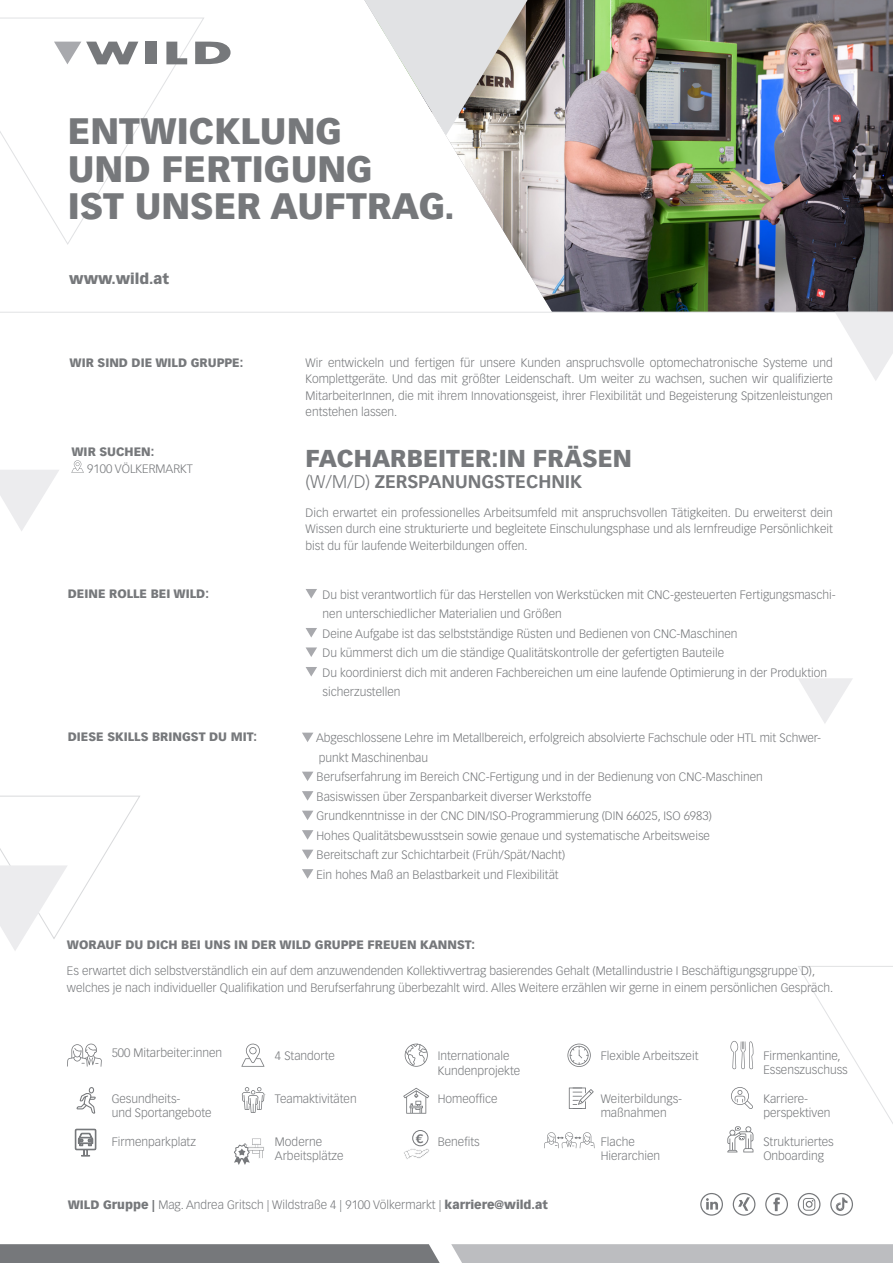
<style>
.page{position:relative;width:893px;height:1263px;background:#fff}
.page>*{position:absolute;margin:0;border:0;box-sizing:border-box;transform-origin:0 0}
.t1{font:900 36.15px "Vectora LT Std";color:#76787b}
.t2{font:900 24px "Vectora LT Std";color:#76787b}
.t3{font:700 18px "Vectora LT Std";color:#76787b}
.t4{font:900 14.7px "Vectora LT Std";color:#76787b}
.t5{font:300 12px/16.5px "Vectora LT Std";color:#76787b}
.t6{font:900 12px "Vectora LT Std";color:#76787b}
.t7{font:700 12px "Vectora LT Std";color:#76787b}
.s1{font-weight:300}
.s2{font-weight:900}
</style>
<div class="page">
<img style="left:446px;top:0;width:447px;height:312px">
<svg style="left:0;top:17px;width:205px;height:228px"></svg>
<svg style="left:364px;top:0;width:164px;height:136px"></svg>
<div style="left:451px;top:1244px;width:442px;height:19px;background:#bcbdc0"></div>
<div style="left:0;top:1244px;width:440px;height:19px;background:#76787b"></div>
<svg style="left:836px;top:313px;width:57px;height:68px"></svg>
<svg style="left:0;top:470px;width:59px;height:61px"></svg>
<svg style="left:798px;top:678px;width:55px;height:45px"></svg>
<hr style="left:0;top:312px;width:893px;height:1px;background:#e1e2e4">
<svg style="left:0;top:795px;width:140px;height:156px"></svg>
<svg style="left:195px;top:42px;width:36px;height:22px"></svg>
<div style="left:146px;top:42px;width:11px;height:22px;background:#76787b"></div>
<svg style="left:166px;top:42px;width:21px;height:22px"></svg>
<svg style="left:54px;top:42px;width:84px;height:22px"></svg>
<svg style="left:765px;top:1193px;width:23px;height:23px"></svg>
<svg style="left:700px;top:1193px;width:23px;height:23px"></svg>
<svg style="left:733px;top:1193px;width:22px;height:23px"></svg>
<svg style="left:797px;top:966px;width:96px;height:250px"></svg>
<svg style="left:71px;top:460px;width:13px;height:13px"></svg>
<svg style="left:242px;top:1087px;width:22px;height:26px"></svg>
<svg style="left:731px;top:1087px;width:22px;height:22px"></svg>
<svg style="left:241px;top:1043px;width:23px;height:24px"></svg>
<svg style="left:567px;top:1044px;width:24px;height:23px"></svg>
<svg style="left:67px;top:1044px;width:35px;height:23px"></svg>
<svg style="left:405px;top:1044px;width:23px;height:23px"></svg>
<svg style="left:569px;top:1087px;width:25px;height:22px"></svg>
<svg style="left:77px;top:1087px;width:19px;height:27px"></svg>
<svg style="left:730px;top:1041px;width:23px;height:28px"></svg>
<svg style="left:403px;top:1088px;width:26px;height:26px"></svg>
<svg style="left:75px;top:1129px;width:21px;height:27px"></svg>
<div style="left:412px;top:1130px;width:16px;height:16px;border:1px solid #76787b;border-radius:50%"></div>
<svg style="left:404px;top:1149px;width:25px;height:10px"></svg>
<svg style="left:544px;top:1132px;width:50px;height:16px"></svg>
<svg style="left:727px;top:1126px;width:26px;height:26px"></svg>
<svg style="left:234px;top:1138px;width:30px;height:27px"></svg>
<svg style="left:302px;top:733px;width:11px;height:9px"></svg>
<svg style="left:302px;top:772px;width:11px;height:9px"></svg>
<svg style="left:302px;top:791px;width:11px;height:10px"></svg>
<svg style="left:302px;top:811px;width:11px;height:9px"></svg>
<svg style="left:302px;top:830px;width:11px;height:10px"></svg>
<svg style="left:302px;top:850px;width:11px;height:9px"></svg>
<svg style="left:302px;top:869px;width:11px;height:10px"></svg>
<svg style="left:306px;top:589px;width:11px;height:9px"></svg>
<svg style="left:306px;top:628px;width:11px;height:9px"></svg>
<svg style="left:306px;top:647px;width:11px;height:10px"></svg>
<svg style="left:306px;top:667px;width:11px;height:9px"></svg>
<p class="t1" style="left:68px;top:109px;width:276px">ENTWICKLUNG</p>
<p class="t1" style="left:68px;top:146px;width:307px">UND FERTIGUNG</p>
<p class="t1" style="left:68px;top:184px;width:389px">IST UNSER AUFTRAG.</p>
<p class="t4" style="left:69px;top:269px;width:101px">www.wild.at</p>
<p class="t6" style="left:70px;top:355px;width:175px">WIR SIND DIE WILD GRUPPE:</p>
<p class="t5" style="left:306px;top:354px;width:529px;text-align:justify">Wir entwickeln und fertigen für unsere Kunden anspruchsvolle optomechatronische Systeme und Komplettgeräte. Und das mit größter Leidenschaft. Um weiter zu wachsen, suchen wir qualifizierte MitarbeiterInnen, die mit ihrem Innovationsgeist, ihrer Flexibilität und Begeisterung Spitzenleistungen entstehen lassen.</p>
<p class="t6" style="left:71px;top:444px;width:84px">WIR SUCHEN:</p>
<p class="t5" style="left:87px;top:460px;width:107px">9100 VÖLKERMARKT</p>
<p class="t2" style="left:306px;top:443px;width:328px">FACHARBEITER:IN FRÄSEN</p>
<p class="t3" style="left:306px;top:471px;width:278px"><span class="s1">(W/M/D)</span> ZERSPANUNGSTECHNIK</p>
<p class="t5" style="left:306px;top:504px;width:529px;text-align:justify">Dich erwartet ein professionelles Arbeitsumfeld mit anspruchsvollen Tätigkeiten. Du erweiterst dein Wissen durch eine strukturierte und begleitete Einschulungsphase und als lernfreudige Persönlichkeit bist du für laufende Weiterbildungen offen.</p>
<p class="t6" style="left:68px;top:586px;width:143px">DEINE ROLLE BEI WILD:</p>
<p class="t5" style="left:323px;top:585px;width:515px;line-height:19.5px">Du bist verantwortlich für das Herstellen von Werkstücken mit CNC-gesteuerten Fertigungsmaschi&shy;nen unterschiedlicher Materialien und Größen</p>
<p class="t5" style="left:323px;top:625px;width:416px">Deine Aufgabe ist das selbstständige Rüsten und Bedienen von CNC-Maschinen</p>
<p class="t5" style="left:323px;top:645px;width:403px">Du kümmerst dich um die ständige Qualitätskontrolle der gefertigten Bauteile</p>
<p class="t5" style="left:323px;top:663px;width:506px;line-height:19.5px">Du koordinierst dich mit anderen Fachbereichen um eine laufende Optimierung in der Produktion sicherzustellen</p>
<p class="t6" style="left:68px;top:729px;width:191px">DIESE SKILLS BRINGST DU MIT:</p>
<p class="t5" style="left:316px;top:728px;width:507px;line-height:19.5px">Abgeschlossene Lehre im Metallbereich, erfolgreich absolvierte Fachschule oder HTL mit Schwer&shy;punkt Maschinenbau</p>
<p class="t5" style="left:317px;top:769px;width:448px">Berufserfahrung im Bereich CNC-Fertigung und in der Bedienung von CNC-Maschinen</p>
<p class="t5" style="left:317px;top:788px;width:276px">Basiswissen über Zerspanbarkeit diverser Werkstoffe</p>
<p class="t5" style="left:317px;top:808px;width:397px">Grundkenntnisse in der CNC DIN/ISO-Programmierung (DIN 66025, ISO 6983)</p>
<p class="t5" style="left:317px;top:827px;width:395px">Hohes Qualitätsbewusstsein sowie genaue und systematische Arbeitsweise</p>
<p class="t5" style="left:317px;top:847px;width:250px">Bereitschaft zur Schichtarbeit (Früh/Spät/Nacht)</p>
<p class="t5" style="left:317px;top:866px;width:244px">Ein hohes Maß an Belastbarkeit und Flexibilität</p>
<p class="t6" style="left:67px;top:937px;width:409px">WORAUF DU DICH BEI UNS IN DER WILD GRUPPE FREUEN KANNST:</p>
<p class="t5" style="left:67px;top:963px;width:768px">Es erwartet dich selbstverständlich ein auf dem anzuwendenden Kollektivvertrag basierendes Gehalt (Metallindustrie I Beschäftigungsgruppe D), welches je nach individueller Qualifikation und Berufserfahrung überbezahlt wird. Alles Weitere erzählen wir gerne in einem persönlichen Gespräch.</p>
<p class="t5" style="left:112px;top:1045px;width:112px">500 Mitarbeiter:innen</p>
<p class="t5" style="left:275px;top:1047px;width:62px">4 Standorte</p>
<p class="t5" style="left:438px;top:1048px;width:73px">Internationale</p>
<p class="t5" style="left:601px;top:1047px;width:99px">Flexible Arbeitszeit</p>
<p class="t5" style="left:438px;top:1062px;width:84px">Kundenprojekte</p>
<p class="t5" style="left:763px;top:1047px;width:79px">Firmenkantine,</p>
<p class="t5" style="left:763px;top:1062px;width:86px">Essenszuschuss</p>
<p class="t5" style="left:112px;top:1090px;width:70px">Gesundheits-</p>
<p class="t5" style="left:438px;top:1090px;width:61px">Homeoffice</p>
<p class="t5" style="left:112px;top:1105px;width:101px">und Sportangebote</p>
<p class="t5" style="left:112px;top:1134px;width:86px">Firmenparkplatz</p>
<p class="t5" style="left:275px;top:1134px;width:49px">Moderne</p>
<p class="t5" style="left:275px;top:1148px;width:70px">Arbeitsplätze</p>
<p class="t5" style="left:275px;top:1090px;width:83px">Teamaktivitäten</p>
<p class="t5" style="left:601px;top:1090px;width:83px">Weiterbildungs-</p>
<p class="t5" style="left:601px;top:1105px;width:68px">maßnahmen</p>
<p class="t7" style="left:416px;top:1131px;width:9px">€</p>
<p class="t5" style="left:438px;top:1134px;width:44px">Benefits</p>
<p class="t5" style="left:601px;top:1134px;width:36px">Flache</p>
<p class="t5" style="left:601px;top:1148px;width:61px">Hierarchien</p>
<p class="t5" style="left:763px;top:1090px;width:46px">Karriere-</p>
<p class="t5" style="left:763px;top:1105px;width:69px">perspektiven</p>
<p class="t5" style="left:763px;top:1134px;width:72px">Strukturiertes</p>
<p class="t5" style="left:763px;top:1148px;width:62px">Onboarding</p>
<p class="t5" style="left:68px;top:1196px;width:482px"><span class="s2">WILD Gruppe |</span> Mag. Andrea Gritsch | Wildstraße 4 | 9100 Völkermarkt | <span class="s2">karriere@wild.at</span></p>
</div>
